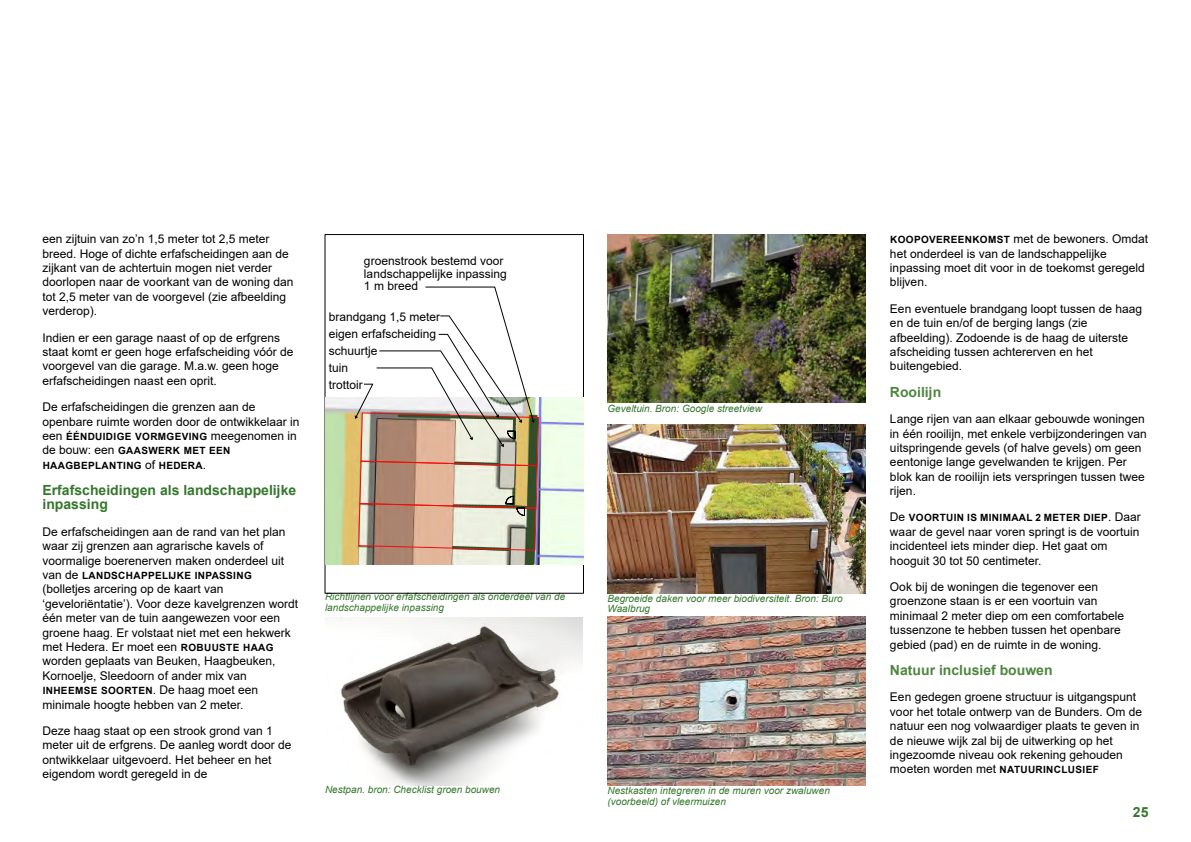
<style>
.page{position:relative;width:1191px;height:842px;background:#fff}
.page>*{position:absolute;margin:0;border:0;box-sizing:border-box;transform-origin:0 0}
.t1{font:700 14px/14.4px "Arial";color:#35772d}
.t2{font:700 14px "Arial";color:#508540}
.t3{font:12px/14.4px "Arial";color:#000}
.t4{font:italic 10px/10.3px "Arial";color:#35772d}
.t5{font:700 10px/14.4px "Arial";letter-spacing:.035em;color:#000}
.s1{font-weight:400;font-size:12px}
.s2{font-weight:700;font-size:10px}
</style>
<div class="page">
<img style="left:607px;top:617px;width:259px;height:168px">
<img style="left:607px;top:425px;width:259px;height:168px">
<img style="left:607px;top:235px;width:259px;height:168px">
<img style="left:339px;top:617px;width:244px;height:169px">
<div style="left:325px;top:234px;width:259px;height:359px;border:1px solid #000"></div>
<img style="left:325px;top:397px;width:258px;height:167px">
<svg style="left:354px;top:286px;width:185px;height:278px"></svg>
<p class="t3" style="left:43px;top:233px;width:252px">een zĳtuin van zo’n 1,5 meter tot 2,5 meter breed. Hoge of dichte erfafscheidingen aan de zĳkant van de achtertuin mogen niet verder doorlopen naar de voorkant van de woning dan tot 2,5 meter van de voorgevel (zie afbeelding verderop).</p>
<p class="t3" style="left:43px;top:331px;width:252px">Indien er een garage naast of op de erfgrens staat komt er geen hoge erfafscheiding vóór de voorgevel van die garage. M.a.w. geen hoge erfafscheidingen naast een oprit.</p>
<p class="t3" style="left:43px;top:401px;width:258px">De erfafscheidingen die grenzen aan de openbare ruimte worden door de ontwikkelaar in</p>
<p class="t5" style="left:43px;top:430px;width:256px"><span class="s1">een</span> ÉÉNDUIDIGE VORMGEVING <span class="s1">meegenomen in de bouw: een</span> GAASWERK MET EEN<br>HAAGBEPLANTING <span class="s1">of</span> HEDERA<span class="s1">.</span></p>
<p class="t1" style="left:43px;top:484px;width:255px">Erfafscheidingen als landschappelĳke inpassing</p>
<p class="t3" style="left:43px;top:525px;width:244px">De erfafscheidingen aan de rand van het plan waar zĳ grenzen aan agrarische kavels of voormalige boerenerven maken onderdeel uit</p>
<p class="t5" style="left:43px;top:569px;width:211px"><span class="s1">van de</span> LANDSCHAPPELĲKE INPASSING</p>
<p class="t3" style="left:43px;top:583px;width:257px">(bolletjes arcering op de kaart van ‘geveloriëntatie’). Voor deze kavelgrenzen wordt één meter van de tuin aangewezen voor een groene haag. Er volstaat niet met een hekwerk met Hedera. Er moet een <span class="s2">ROBUUSTE HAAG </span>worden geplaats van Beuken, Haagbeuken, Kornoelje, Sleedoorn of ander mix van</p>
<p class="t5" style="left:43px;top:684px;width:217px">INHEEMSE SOORTEN<span class="s1">. De haag moet een</span></p>
<p class="t3" style="left:43px;top:692px;width:232px;line-height:26.4px">minimale hoogte hebben van 2 meter.<br>Deze haag staat op een strook grond van 1</p>
<p class="t3" style="left:43px;top:739px;width:250px">meter uit de erfgrens. De aanleg wordt door de ontwikkelaar uitgevoerd. Het beheer en het eigendom wordt geregeld in de</p>
<p class="t3" style="left:364px;top:256px;width:144px;line-height:12.4px">groenstrook bestemd voor landschappelĳke inpassing<br>1 m breed</p>
<p class="t3" style="left:329px;top:311px;width:113px">brandgang 1,5 meter</p>
<p class="t3" style="left:329px;top:326px;width:109px;line-height:17.1px">eigen erfafscheiding schuurtje</p>
<p class="t3" style="left:329px;top:362px;width:21px">tuin</p>
<p class="t3" style="left:329px;top:379px;width:36px">trottoir</p>
<p class="t4" style="left:325px;top:593px;width:242px">Richtlĳnen voor erfafscheidingen als onderdeel van de landschappelĳke inpassing</p>
<p class="t4" style="left:325px;top:785px;width:177px">Nestpan. bron: Checklist groen bouwen</p>
<p class="t4" style="left:607px;top:404px;width:156px">Geveltuin. Bron: Google streetview</p>
<p class="t4" style="left:607px;top:594px;width:237px">Begroeide daken voor meer biodiversiteit. Bron: Buro<br>Waalbrug</p>
<p class="t4" style="left:607px;top:786px;width:224px">Nestkasten integreren in de muren voor zwaluwen (voorbeeld) of vleermuizen</p>
<p class="t3" style="left:890px;top:233px;width:260px"><span class="s2">KOOPOVEREENKOMST</span> met de bewoners. Omdat het onderdeel is van de landschappelĳke inpassing moet dit voor in de toekomst geregeld blĳven.</p>
<p class="t3" style="left:890px;top:302px;width:254px">Een eventuele brandgang loopt tussen de haag en de tuin en/of de berging langs (zie afbeelding). Zodoende is de haag de uiterste afscheiding tussen achtererven en het buitengebied.</p>
<p class="t2" style="left:890px;top:386px;width:53px">Rooilĳn</p>
<p class="t3" style="left:890px;top:413px;width:258px">Lange rĳen van aan elkaar gebouwde woningen in één rooilĳn, met enkele verbĳzonderingen van uitspringende gevels (of halve gevels) om geen eentonige lange gevelwanden te krĳgen. Per blok kan de rooilĳn iets verspringen tussen twee rĳen.</p>
<p class="t5" style="left:890px;top:512px;width:252px"><span class="s1">De</span> VOORTUIN IS MINIMAAL 2 METER DIEP<span class="s1">. Daar</span></p>
<p class="t3" style="left:890px;top:525px;width:251px">waar de gevel naar voren springt is de voortuin incidenteel iets minder diep. Het gaat om hooguit 30 tot 50 centimeter.</p>
<p class="t3" style="left:890px;top:581px;width:236px">Ook bĳ de woningen die tegenover een groenzone staan is er een voortuin van minimaal 2 meter diep om een comfortabele tussenzone te hebben tussen het openbare gebied (pad) en de ruimte in de woning.</p>
<p class="t2" style="left:890px;top:665px;width:164px">Natuur inclusief bouwen</p>
<p class="t3" style="left:890px;top:691px;width:254px">Een gedegen groene structuur is uitgangspunt voor het totale ontwerp van de Bunders. Om de natuur een nog volwaardiger plaats te geven in de nieuwe wĳk zal bĳ de uitwerking op het ingezoomde niveau ook rekening gehouden moeten worden met <span class="s2">NATUURINCLUSIEF</span></p>
<p class="t1" style="left:1132px;top:806px;width:17px">25</p>
</div>
